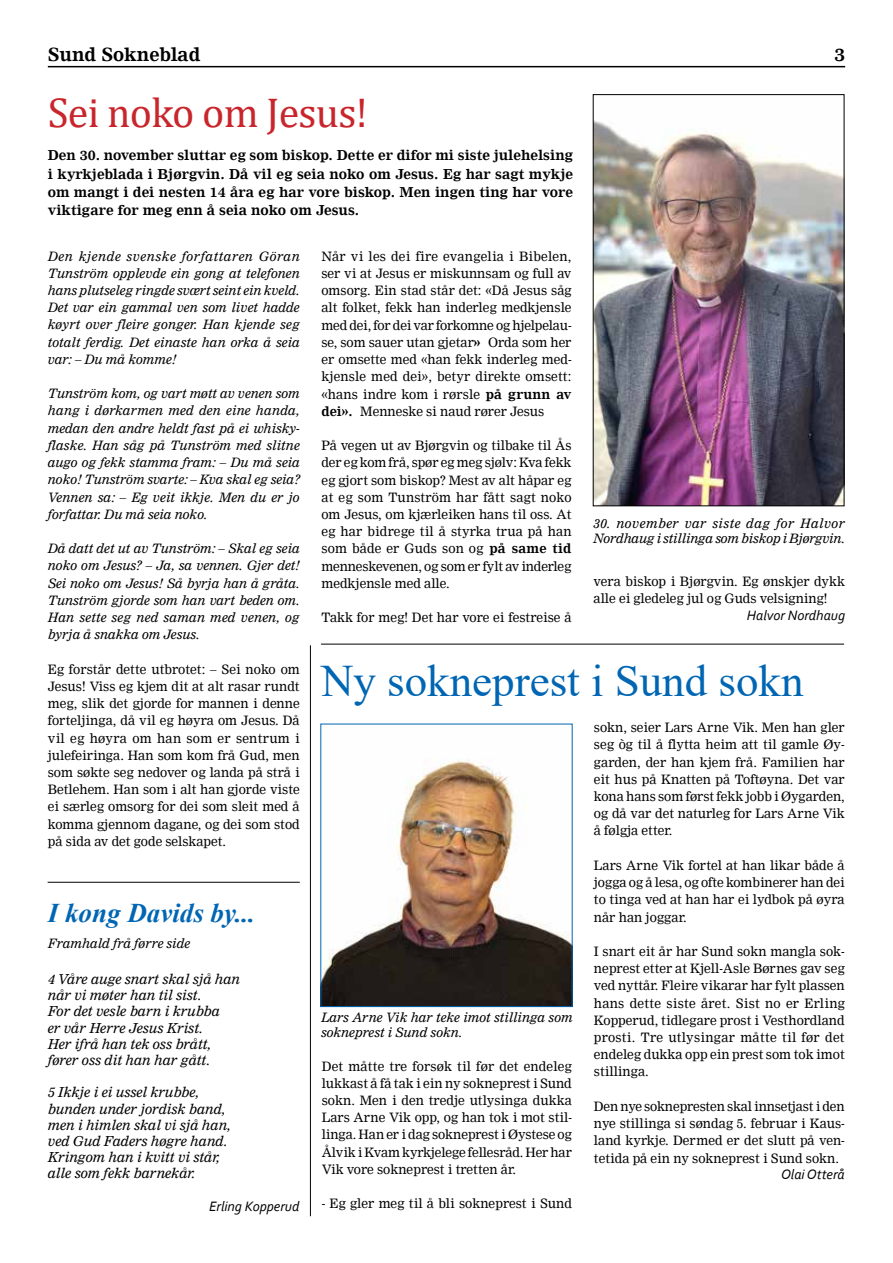
<style>
.page{position:relative;width:893px;height:1263px;background:#fff}
.page>*{position:absolute;margin:0;border:0;box-sizing:border-box;transform-origin:0 0}
.t1{font:45px "Times New Roman";color:#0066b3}
.t2{font:42px "Cambria";letter-spacing:-.015em;color:#c9252c}
.t3{font:italic 700 27px "Times New Roman";color:#0066b3}
.t4{font:700 18px "Nimrod";color:#000}
.t5{font:italic 14.25px "Corbel";color:#000}
.t6{font:italic 13.5px/16.2px "Nimrod";color:#000}
.t7{font:700 13.5px/18.3px "Nimrod";color:#000;text-align:justify}
.t8{font:12.75px/17.2px "Nimrod";color:#000;text-align:justify}
.t9{font:italic 12.75px/17.2px "Nimrod";color:#000;text-align:justify}
.s1{font-weight:700}
</style>
<div class="page">
<hr style="left:48px;top:66px;width:797px;height:1px;background:#000">
<hr style="left:48px;top:882px;width:252px;height:1px;background:#000">
<img style="left:595px;top:120px;width:247px;height:384px">
<div style="left:593px;top:94px;width:251px;height:412px;border:1px solid #000"></div>
<hr style="left:321px;top:644px;width:523px;height:1px;background:#000">
<img style="left:323px;top:759px;width:247px;height:246px">
<hr style="left:310px;top:645px;width:1px;height:571px;background:#000">
<h3 class="t4" style="left:48px;top:43px;width:154px">Sund Sokneblad</h3>
<h3 class="t4" style="left:834px;top:43px;width:12px">3</h3>
<h2 class="t2" style="left:48px;top:88px;width:321px">Sei noko om Jesus!</h2>
<p class="t7" style="left:48px;top:146px;width:527px">Den 30. november sluttar eg som biskop. Dette er difor mi siste julehelsing i kyrkjeblada i Bjørgvin. Då vil eg seia noko om Jesus. Eg har sagt mykje om mangt i dei nesten 14 åra eg har vore biskop. Men ingen ting har vore viktigare for meg enn å seia noko om Jesus.</p>
<p class="t9" style="left:48px;top:247px;width:253px">Den kjende svenske forfattaren Göran Tunström opplevde ein gong at telefonen hans plutseleg ringde svært seint ein kveld.<br>Det var ein gammal ven som livet hadde køyrt over fleire gonger. Han kjende seg totalt ferdig. Det einaste han orka å seia var: – Du må komme!</p>
<p class="t9" style="left:48px;top:385px;width:254px">Tunström kom, og vart møtt av venen som hang i dørkarmen med den eine handa, medan den andre heldt fast på ei whisky&shy;flaske. Han såg på Tunström med slitne augo og fekk stamma fram: – Du må seia noko! Tunström svarte: – Kva skal eg seia?<br>Vennen sa: – Eg veit ikkje. Men du er jo forfattar. Du må seia noko.</p>
<p class="t9" style="left:48px;top:540px;width:253px">Då datt det ut av Tunström: – Skal eg seia noko om Jesus? – Ja, sa vennen. Gjer det!<br>Sei noko om Jesus! Så byrja han å gråta.<br>Tunström gjorde som han vart beden om.<br>Han sette seg ned saman med venen, og byrja å snakka om Jesus.</p>
<p class="t8" style="left:48px;top:660px;width:254px">Eg forstår dette utbrotet: – Sei noko om Jesus! Viss eg kjem dit at alt rasar rundt meg, slik det gjorde for mannen i denne forteljinga, då vil eg høyra om Jesus. Då vil eg høyra om han som er sentrum i julefeiringa. Han som kom frå Gud, men som søkte seg nedover og landa på strå i Betlehem. Han som i alt han gjorde viste ei særleg omsorg for dei som sleit med å komma gjennom dagane, og dei som stod på sida av det gode selskapet.</p>
<p class="t8" style="left:321px;top:248px;width:252px">Når vi les dei fire evangelia i Bibelen, ser vi at Jesus er miskunnsam og full av omsorg. Ein stad står det: «Då Jesus såg alt folket, fekk han inderleg medkjensle med dei, for dei var forkomne og hjelpelau&shy;se, som sauer utan gjetar<span class="s1">»</span> Orda som her er omsette med «han fekk inderleg med&shy;kjensle med dei», betyr direkte omsett: «hans indre kom i rørsle <span class="s1">på grunn av dei».</span> Menneske si naud rører Jesus</p>
<p class="t8" style="left:321px;top:437px;width:252px">På vegen ut av Bjørgvin og tilbake til Ås der eg kom frå, spør eg meg sjølv: Kva fekk eg gjort som biskop? Mest av alt håpar eg at eg som Tunström har fått sagt noko om Jesus, om kjærleiken hans til oss. At eg har bidrege til å styrka trua på han som både er Guds son og <span class="s1">på same tid </span>menneskevenen, og som er fylt av inderleg medkjensle med alle.</p>
<p class="t8" style="left:321px;top:609px;width:252px">Takk for meg! Det har vore ei festreise å</p>
<p class="t9" style="left:593px;top:516px;width:253px;line-height:15px">30. november var siste dag for Halvor<br>Nordhaug i stillinga som biskop i Bjørgvin.</p>
<p class="t8" style="left:593px;top:573px;width:253px">vera biskop i Bjørgvin. Eg ønskjer dykk alle ei gledeleg jul og Guds velsigning!</p>
<p class="t5" style="left:747px;top:606px;width:100px">Halvor Nordhaug</p>
<h1 class="t1" style="left:321px;top:649px;width:484px">Ny sokneprest i Sund sokn</h1>
<p class="t8" style="left:594px;top:719px;width:252px">sokn, seier Lars Arne Vik. Men han gler seg òg til å flytta heim att til gamle Øy&shy;garden, der han kjem frå. Familien har eit hus på Knatten på Toftøyna. Det var kona hans som først fekk jobb i Øygarden, og då var det naturleg for Lars Arne Vik å følgja etter.</p>
<p class="t8" style="left:594px;top:857px;width:252px">Lars Arne Vik fortel at han likar både å jogga og å lesa, og ofte kombinerer han dei to tinga ved at han har ei lydbok på øyra når han joggar.</p>
<p class="t8" style="left:594px;top:943px;width:252px">I snart eit år har Sund sokn mangla sok&shy;neprest etter at Kjell-Asle Børnes gav seg ved nyttår. Fleire vikarar har fylt plassen hans dette siste året. Sist no er Erling Kopperud, tidlegare prost i Vesthordland prosti. Tre utlysingar måtte til før det endeleg dukka opp ein prest som tok imot stillinga.</p>
<p class="t8" style="left:594px;top:1098px;width:252px">Den nye soknepresten skal innsetjast i den nye stillinga si søndag 5. februar i Kaus&shy;land kyrkje. Dermed er det slutt på ven&shy;tetida på ein ny sokneprest i Sund sokn.</p>
<p class="t5" style="left:781px;top:1165px;width:65px">Olai Otterå</p>
<h3 class="t3" style="left:48px;top:894px;width:209px">I kong Davids by...</h3>
<p class="t9" style="left:48px;top:935px;width:144px">Framhald frå førre side</p>
<p class="t6" style="left:48px;top:971px;width:194px">4 Våre auge snart skal sjå han når vi møter han til sist.<br>For det vesle barn i krubba<br>er vår Herre Jesus Krist.<br>Her ifrå han tek oss brått, fører oss dit han har gått.</p>
<p class="t6" style="left:48px;top:1084px;width:185px">5 Ikkje i ei ussel krubbe, bunden under jordisk band, men i himlen skal vi sjå han, ved Gud Faders høgre hand.<br>Kringom han i kvitt vi står, alle som fekk barnekår.</p>
<p class="t5" style="left:209px;top:1197px;width:92px">Erling Kopperud</p>
<p class="t9" style="left:321px;top:1010px;width:253px;line-height:15px">Lars Arne Vik har teke imot stillinga som sokneprest i Sund sokn.</p>
<p class="t8" style="left:322px;top:1057px;width:252px">Det måtte tre forsøk til før det endeleg lukkast å få tak i ein ny sokneprest i Sund sokn. Men i den tredje utlysinga dukka Lars Arne Vik opp, og han tok i mot stil&shy;linga. Han er i dag sokneprest i Øystese og Ålvik i Kvam kyrkjelege fellesråd. Her har Vik vore sokneprest i tretten år.</p>
<p class="t8" style="left:322px;top:1195px;width:252px">- Eg gler meg til å bli sokneprest i Sund</p>
</div>
